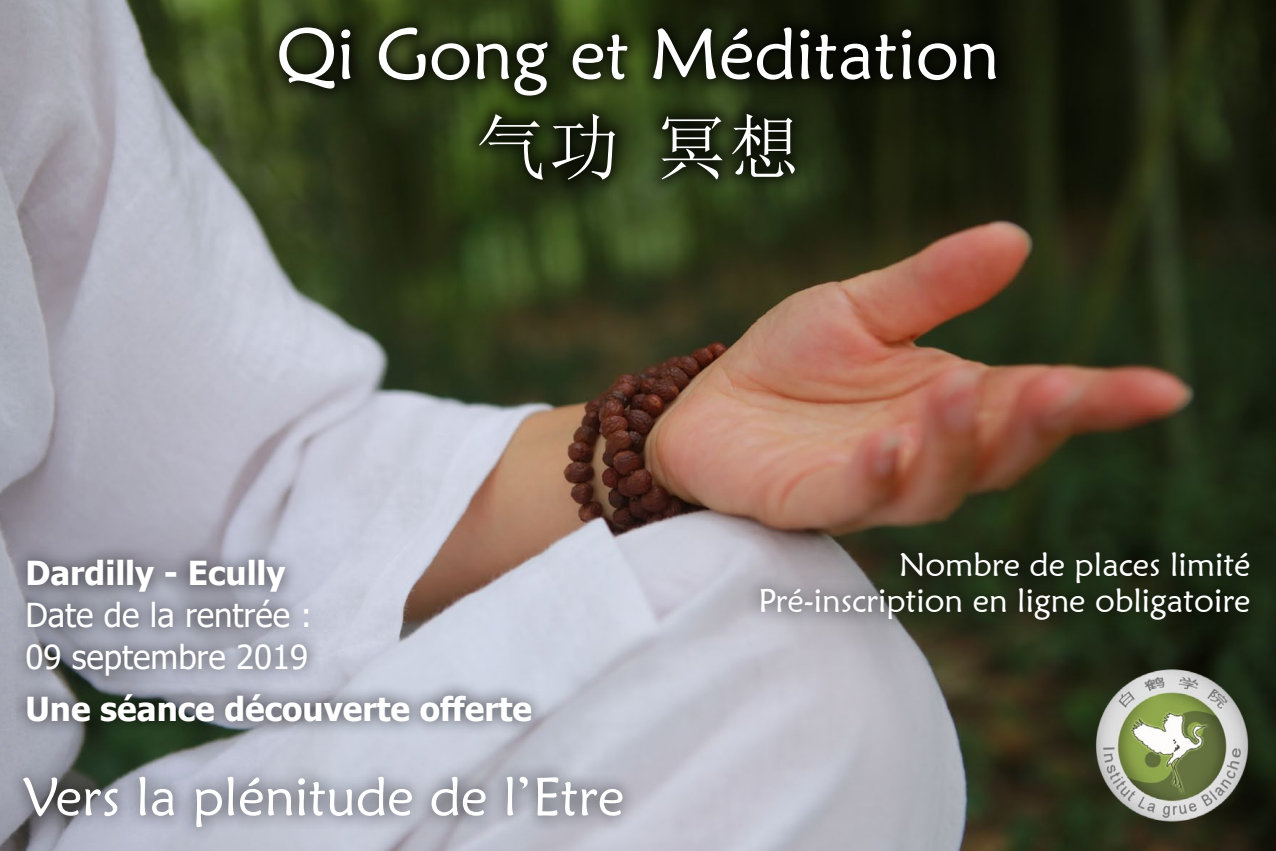
<style>
.page{position:relative;width:1276px;height:851px;background:#fff}
.page>*{position:absolute;margin:0;border:0;box-sizing:border-box;transform-origin:0 0}
.t1{font:72px "Maiandra GD";color:#fff}
.t2{font:72px "N Sim Sun";color:#fff}
.t3{font:54px "Maiandra GD";color:#fff}
.t4{font:33px/36px "Maiandra GD";color:#fff;text-align:right}
.t5{font:700 33px "Tahoma";color:#fff}
.t6{font:33px/42px "Tahoma";color:#fff}
</style>
<div class="page">
<img style="left:0;top:0;width:1276px;height:850px">
<div style="left:9px;top:761px;width:628px;height:79px;background:#000;opacity:.75"></div>
<div style="left:263px;top:10px;width:750px;height:186px;background:#000;opacity:.74"></div>
<div style="left:11px;top:544px;width:536px;height:192px;background:#000;opacity:.75"></div>
<img style="left:1094px;top:669px;width:156px;height:155px">
<div style="left:745px;top:537px;width:519px;height:97px;background:#000;opacity:.75"></div>
<h1 class="t1" style="left:276px;top:10px;width:724px">Qi Gong et Méditation</h1>
<h1 class="t2" style="left:476px;top:111px;width:326px">气功 冥想</h1>
<p class="t5" style="left:26px;top:550px;width:262px">Dardilly - Ecully</p>
<p class="t6" style="left:26px;top:596px;width:288px">Date de la rentrée :<br>09 septembre 2019</p>
<p class="t5" style="left:26px;top:685px;width:508px">Une séance découverte offerte</p>
<h2 class="t3" style="left:23px;top:763px;width:602px">Vers la plénitude de l’Etre</h2>
<p class="t4" style="left:758px;top:546px;width:493px">Nombre de places limité<br>Pré-inscription en ligne obligatoire</p>
</div>
